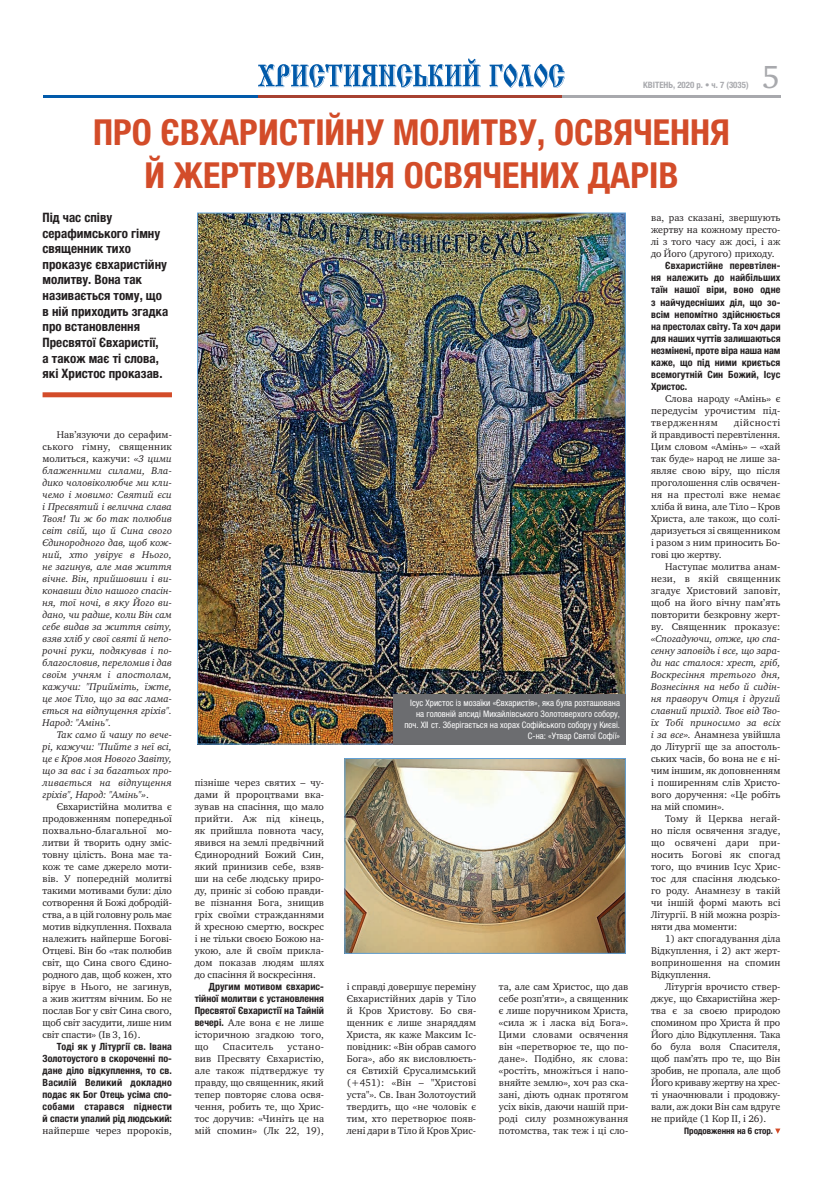
<style>
.page{position:relative;width:823px;height:1191px;background:#fff}
.page>*{position:absolute;margin:0;border:0;box-sizing:border-box;transform-origin:0 0}
.t1{font:700 condensed 36px/43.2px "Helvetica Neue LTCYR";color:#d34c29;text-align:center}
.t2{font:32.8px "Charter C";color:#a8a9ad}
.t3{font:700 condensed 13px/15.6px "Helvetica Neue LTCYR";color:#231f20}
.t4{font:10px/12px "Charter C";letter-spacing:.005em;color:#231f20;text-align:justify}
.t5{font:italic 10px/12px "Charter C";color:#231f20;text-align:justify}
.t6{font:700 condensed 10px/12px "Helvetica Neue LTCYR";color:#231f20;text-align:justify}
.t7{font:10px "Charter C";letter-spacing:.045em;color:#231f20}
.t8{font:condensed 9px/10.8px "Helvetica Neue LTCYR";color:#fff;text-align:right}
.t9{font:700 condensed 9px "Helvetica Neue LTCYR";letter-spacing:-.005em;color:#231f20}
.t10{font:700 condensed 8.8px "Helvetica Neue LTCYR";color:#a8a9ad}
.s1{font-style:normal}
.s2{font-family:"Helvetica Neue LTCYR";font-weight:700;font-stretch:condensed}
</style>
<div class="page">
<hr style="left:43px;top:95px;width:737px;height:3px;background:#015aaa">
<hr style="left:454px;top:95px;width:326px;height:3px;background:#a8a9ad">
<hr style="left:258px;top:95px;width:303px;height:3px;background:#a74131">
<svg style="left:258px;top:58px;width:306px;height:30px"></svg>
<svg style="left:775px;top:1128px;width:5px;height:5px"></svg>
<img style="left:346px;top:760px;width:277px;height:191px">
<div style="left:344px;top:758px;width:281px;height:195px;border:1px solid #61a1d7"></div>
<img style="left:199px;top:215px;width:424px;height:527px">
<div style="left:43px;top:392px;width:129px;height:5px;background:#d34c29"></div>
<div style="left:393px;top:694px;width:232px;height:50px;background:#6c6d70"></div>
<p class="t10" style="left:642px;top:80px;width:107px">КВІТЕНЬ, 2020 р. • ч. 7 (3035)</p>
<h2 class="t2" style="left:761px;top:57px;width:20px">5</h2>
<h1 class="t1" style="left:93px;top:111px;width:638px">ПРО ЄВХАРИСТІЙНУ МОЛИТВУ, ОСВЯЧЕННЯ<br>Й ЖЕРТВУВАННЯ ОСВЯЧЕНИХ ДАРІВ</h1>
<h3 class="t3" style="left:43px;top:210px;width:127px">Під час співу серафимського гімну священник тихо проказує євхаристійну молитву. Вона так називається тому, що в ній приходить згадка про встановлення<br>Пресвятої Євхаристії,<br>а також має ті слова, які Христос проказав.</h3>
<p class="t4" style="left:650px;top:212px;width:131px">ва, раз сказані, звершують жертву на кожному престо&shy;лі з того часу аж досі, і аж до Його (другого) приходу.</p>
<p class="t6" style="left:650px;top:260px;width:131px;text-indent:14px">Євхаристійне перевтілен&shy;ня належить до найбільших таїн нашої віри, воно одне з найчудесніших діл, що зо&shy;всім непомітно здійснюється на престолах світу. Та хоч дари для наших чуттів залишаються незмінені, проте віра наша нам каже, що під ними криється всемогутній Син Божий, Ісус Христос.</p>
<p class="t4" style="left:650px;top:392px;width:131px;text-indent:14px">Слова народу «Амінь» є передусім урочистим під&shy;твердженням</p>
<p class="t4" style="left:650px;top:416px;width:131px;text-indent:83px">дійсності й правдивості перевтілення.<br>Цим словом «Амінь» – «хай так буде» народ не лише за&shy;являє свою віру, що після проголошення слів освячен&shy;ня на престолі вже немає хліба й вина, але Тіло – Кров Христа, але також, що солі&shy;даризується зі священником і разом з ним приносить Бо&shy;гові цю жертву.</p>
<p class="t4" style="left:650px;top:560px;width:131px;text-indent:14px">Наступає молитва анам&shy;нези, в якій священник згадує Христовий заповіт, щоб на його вічну пам’ять повторити безкровну жерт&shy;ву. Священник проказує:</p>
<p class="t5" style="left:650px;top:632px;width:131px">«Спогадуючи, отже, цю спа&shy;сенну заповідь і все, що зара&shy;ди нас сталося: хрест, гріб, Воскресіння третього дня, Вознесіння на небо й сидін&shy;ня праворуч Отця і другий славний прихід. Твоє від Тво&shy;їх Тобі приносимо за всіх і за все». <span class="s1">Анамнеза увійшла до Літургії ще за апостоль&shy;ських часів, бо вона не є ні&shy;чим іншим, як доповненням і поширенням слів Христо&shy;вого доручення: «Це робіть на мій спомин».</span></p>
<p class="t4" style="left:650px;top:812px;width:131px;text-indent:14px">Тому й Церква негай&shy;но після освячення згадує, що освячені дари при&shy;носить Богові як спогад того, що вчинив Ісус Хрис&shy;тос для спасіння людсько&shy;го роду. Анамнезу в такій чи іншій формі мають всі Літургії. В ній можна розріз&shy;няти два моменти:</p>
<p class="t4" style="left:650px;top:932px;width:131px;text-indent:14px">1) акт спогадування діла Відкуплення, і 2) акт жерт&shy;воприношення на спомин Відкуплення.</p>
<p class="t4" style="left:650px;top:980px;width:131px;text-indent:14px">Літургія врочисто ствер&shy;джує, що Євхаристійна жер&shy;тва є за своєю природою спомином про Христа й про Його діло Відкуплення. Така бо була воля Спасителя, щоб пам’ять про те, що Він зробив, не пропала, але щоб Його криваву жертву на хрес&shy;ті унаочнювали і продовжу&shy;вали, аж доки Він сам вдруге не прийде (1 Кор II, і 26).</p>
<p class="t9" style="left:684px;top:1125px;width:90px">Продовження на 6 стор.</p>
<p class="t5" style="left:43px;top:428px;width:131px;text-indent:14px"><span class="s1">Нав’язуючи до серафим&shy;ського гімну, священник молиться, кажучи:</span> «3 цими блаженними силами, Вла&shy;дико чоловіколюбче ми кли&shy;чемо і мовимо: Святий єси і Пресвятий і велична слава Твоя! Ти ж бо так полюбив світ свій, що й Сина свого Єдинородного дав, щоб кож&shy;ний, хто увірує в Нього, не загинув, але мав життя вічне. Він, прийшовши і ви&shy;конавши діло нашого спасін&shy;ня, тої ночі, в яку Його ви&shy;дано, чи радше, коли Він сам себе видав за життя світу, взяв хліб у свої святі й непо&shy;рочні руки, подякував і по&shy;благословив, переломив і дав своїм учням і апостолам, кажучи: "Прийміть, їжте, це моє Тіло, що за вас лама&shy;ється на відпущення гріхів".<br>Народ: "Амінь".</p>
<p class="t5" style="left:43px;top:728px;width:131px;text-indent:14px">Так само й чашу по вече&shy;рі, кажучи: "Пийте з неї всі, це є Кров моя Нового Завіту, що за вас і за багатьох про&shy;ливається на відпущення гріхів", Народ: "Амінь"»<span class="s1">.</span></p>
<p class="t4" style="left:43px;top:800px;width:131px;text-indent:14px">Євхаристійна молитва є продовженням попередньої похвально-благальної мо&shy;литви й творить одну зміс&shy;товну цілість. Вона має та - кож те саме джерело моти&shy;вів. У попередній молитві такими мотивами були: діло сотворення й Божі добродій&shy;ства, а в цій головну роль має мотив відкуплення. Похвала належить найперше Богові-Отцеві. Він бо «так полюбив світ, що Сина свого Єдино&shy;родного дав, щоб кожен, хто вірує в Нього, не загинув, а жив життям вічним. Бо не послав Бог у світ Сина свого, щоб світ засудити, лише ним світ спасти» (Ів 3, 16).</p>
<p class="t6" style="left:43px;top:1040px;width:131px;text-indent:14px">Тоді як у Літургії св. Івана Золотоустого в скороченні по&shy;дане діло відкуплення, то св.<br>Василій Великий докладно подає як Бог Отець усіма спо&shy;собами старався піднести й спасти упалий рід людський:</p>
<p class="t4" style="left:43px;top:1124px;width:131px">найперше через пророків,</p>
<p class="t8" style="left:404px;top:698px;width:217px">Ісус Христос із мозаїки «Євхаристія», яка була розташована на головній апсиді Михайлівського Золотоверхого собору, поч. ХІІ ст. Зберігається на хорах Софійського собору у Києві.<br>С-на: «Утвар Святої Софії»</p>
<p class="t4" style="left:194px;top:776px;width:131px">пізніше через святих – чу&shy;дами й пророцтвами вка&shy;зував на спасіння, що мало прийти. Аж під кінець, як прийшла повнота часу, явився на землі предвічний Єдинородний Божий Син, який принизив себе, взяв&shy;ши на себе людську приро&shy;ду, приніс зі собою правди&shy;ве пізнання Бога, знищив гріх своїми стражданнями й хресною смертю, воскрес і не тільки своєю Божою на&shy;укою, але й своїм прикла&shy;дом показав людям шлях до спасіння й воскресіння.</p>
<p class="t6" style="left:194px;top:980px;width:131px;text-indent:14px">Другим мотивом євхарис&shy;тійної молитви є установлення Пресвятої Євхаристії на Тайній</p>
<p class="t4" style="left:194px;top:1016px;width:131px"><span class="s2">вечері.</span> Але вона є не лише історичною згадкою того, що</p>
<p class="t4" style="left:346px;top:980px;width:131px">і справді довершує переміну Євхаристійних дарів у Тіло й Кров Христову. Бо свя&shy;щенник є лише знаряддям Христа, як каже Максим Іс&shy;повідник: «Він обрав самого Бога», або як висловлюєть&shy;ся Євтихій Єрусалимський (+451): «Він – "Христові уста"». Св. Іван Золотоустий твердить, що «не чоловік є тим, хто перетворює появ&shy;лені дари в Тіло й Кров Хрис-</p>
<p class="t4" style="left:498px;top:980px;width:131px">та, але сам Христос, що дав себе розп’яти», а священник є лише поручником Христа, «сила ж і ласка від Бога».<br>Цими словами освячення він «перетворює те, що по&shy;дане». Подібно, як слова: «ростіть, множіться і напо&shy;вняйте землю», хоч раз ска&shy;зані, діють однак протягом усіх віків, даючи нашій при&shy;роді силу розмножування потомства, так теж і ці сло-</p>
<p class="t7" style="left:222px;top:1040px;width:52px">Спаситель</p>
<p class="t4" style="left:194px;top:1040px;width:131px;text-indent:93px">устано&shy;вив Пресвяту Євхаристію, але також підтверджує ту правду, що священник, який тепер повторяє слова освя&shy;чення, робить те, що Хрис&shy;тос доручив: «Чиніть це на мій спомин» (Лк 22, 19),</p>
</div>
